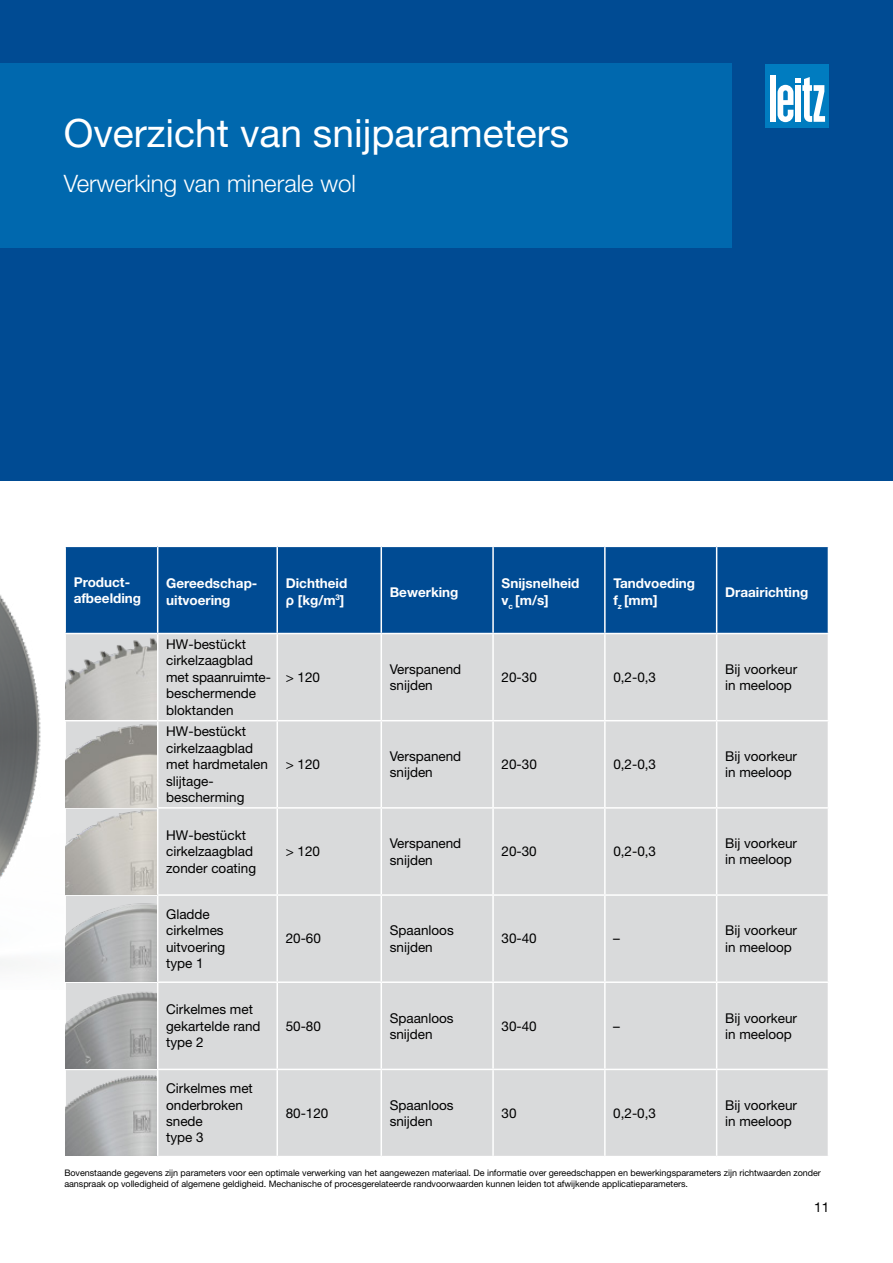
<style>
.page{position:relative;width:893px;height:1263px;background:#fff}
.page>*{position:absolute;margin:0;border:0;box-sizing:border-box;transform-origin:0 0}
.t1{font:39px "Helvetica Neue LT Pro";color:#fff}
.t2{font:300 24px "Helvetica Neue LT Pro";color:#fff}
.t3{font:13.5px/16.5px "Helvetica Neue LT Pro";color:#000}
.t4{font:700 13.5px/16.2px "Helvetica Neue LT Pro";color:#fff}
.t5{font:9px/10.8px "Helvetica Neue LT Pro";letter-spacing:-.005em;color:#000}
.s1{font-family:"Arial"}
</style>
<div class="page">
<div style="left:0;top:0;width:893px;height:480px;background:#004b93"></div>
<div style="left:0;top:64px;width:731px;height:184px;background:#0068ae"></div>
<div style="left:765px;top:64px;width:64px;height:64px;background:#007cc0"></div>
<div style="left:770px;top:75px;width:6px;height:47px;background:#fff"></div>
<svg style="left:777px;top:77px;width:48px;height:45px"></svg>
<img style="left:0;top:595px;width:41px;height:371px">
<div style="left:65px;top:546px;width:93px;height:87px;background:#004b93"></div>
<div style="left:158px;top:547px;width:670px;height:86px;background:#004b93"></div>
<div style="left:66px;top:634px;width:762px;height:522px;background:#d9dadb"></div>
<hr style="left:64px;top:546px;width:94px;height:1px;background:#fff">
<hr style="left:64px;top:547px;width:2px;height:86px;background:#fff">
<hr style="left:157px;top:547px;width:1px;height:86px;background:#fff">
<hr style="left:276px;top:547px;width:2px;height:86px;background:#fff">
<hr style="left:380px;top:547px;width:2px;height:86px;background:#fff">
<hr style="left:492px;top:547px;width:2px;height:86px;background:#fff">
<hr style="left:604px;top:547px;width:2px;height:86px;background:#fff">
<hr style="left:716px;top:547px;width:1px;height:86px;background:#fff">
<hr style="left:157px;top:634px;width:1px;height:86px;background:#fff">
<hr style="left:276px;top:634px;width:2px;height:86px;background:#fff">
<hr style="left:380px;top:634px;width:2px;height:86px;background:#fff">
<hr style="left:492px;top:634px;width:2px;height:86px;background:#fff">
<hr style="left:604px;top:634px;width:2px;height:86px;background:#fff">
<hr style="left:716px;top:634px;width:1px;height:86px;background:#fff">
<hr style="left:64px;top:720px;width:94px;height:1px;background:#fff">
<hr style="left:158px;top:720px;width:119px;height:1px;background:#fff">
<hr style="left:157px;top:721px;width:1px;height:86px;background:#fff">
<hr style="left:277px;top:720px;width:104px;height:1px;background:#fff">
<hr style="left:276px;top:721px;width:2px;height:86px;background:#fff">
<hr style="left:381px;top:720px;width:112px;height:1px;background:#fff">
<hr style="left:380px;top:721px;width:2px;height:86px;background:#fff">
<hr style="left:493px;top:720px;width:112px;height:1px;background:#fff">
<hr style="left:492px;top:721px;width:2px;height:86px;background:#fff">
<hr style="left:605px;top:720px;width:112px;height:1px;background:#fff">
<hr style="left:604px;top:721px;width:2px;height:86px;background:#fff">
<hr style="left:717px;top:720px;width:112px;height:1px;background:#fff">
<hr style="left:716px;top:721px;width:1px;height:86px;background:#fff">
<hr style="left:64px;top:807px;width:94px;height:2px;background:#fff">
<hr style="left:158px;top:807px;width:119px;height:2px;background:#fff">
<hr style="left:157px;top:809px;width:1px;height:85px;background:#fff">
<hr style="left:277px;top:807px;width:104px;height:2px;background:#fff">
<hr style="left:276px;top:809px;width:2px;height:85px;background:#fff">
<hr style="left:381px;top:807px;width:112px;height:2px;background:#fff">
<hr style="left:380px;top:809px;width:2px;height:85px;background:#fff">
<hr style="left:493px;top:807px;width:112px;height:2px;background:#fff">
<hr style="left:492px;top:809px;width:2px;height:85px;background:#fff">
<hr style="left:605px;top:807px;width:112px;height:2px;background:#fff">
<hr style="left:604px;top:809px;width:2px;height:85px;background:#fff">
<hr style="left:717px;top:807px;width:112px;height:2px;background:#fff">
<hr style="left:716px;top:809px;width:1px;height:85px;background:#fff">
<hr style="left:64px;top:894px;width:94px;height:2px;background:#fff">
<hr style="left:158px;top:894px;width:119px;height:2px;background:#fff">
<hr style="left:157px;top:896px;width:1px;height:85px;background:#fff">
<hr style="left:277px;top:894px;width:104px;height:2px;background:#fff">
<hr style="left:276px;top:896px;width:2px;height:85px;background:#fff">
<hr style="left:381px;top:894px;width:112px;height:2px;background:#fff">
<hr style="left:380px;top:896px;width:2px;height:85px;background:#fff">
<hr style="left:493px;top:894px;width:112px;height:2px;background:#fff">
<hr style="left:492px;top:896px;width:2px;height:85px;background:#fff">
<hr style="left:605px;top:894px;width:112px;height:2px;background:#fff">
<hr style="left:604px;top:896px;width:2px;height:85px;background:#fff">
<hr style="left:717px;top:894px;width:112px;height:2px;background:#fff">
<hr style="left:716px;top:896px;width:1px;height:85px;background:#fff">
<hr style="left:64px;top:981px;width:94px;height:2px;background:#fff">
<hr style="left:158px;top:981px;width:119px;height:2px;background:#fff">
<hr style="left:157px;top:983px;width:1px;height:86px;background:#fff">
<hr style="left:277px;top:981px;width:104px;height:2px;background:#fff">
<hr style="left:276px;top:983px;width:2px;height:86px;background:#fff">
<hr style="left:381px;top:981px;width:112px;height:2px;background:#fff">
<hr style="left:380px;top:983px;width:2px;height:86px;background:#fff">
<hr style="left:493px;top:981px;width:112px;height:2px;background:#fff">
<hr style="left:492px;top:983px;width:2px;height:86px;background:#fff">
<hr style="left:605px;top:981px;width:112px;height:2px;background:#fff">
<hr style="left:604px;top:983px;width:2px;height:86px;background:#fff">
<hr style="left:717px;top:981px;width:112px;height:2px;background:#fff">
<hr style="left:716px;top:983px;width:1px;height:86px;background:#fff">
<hr style="left:64px;top:1069px;width:94px;height:1px;background:#fff">
<hr style="left:158px;top:1069px;width:119px;height:1px;background:#fff">
<hr style="left:157px;top:1070px;width:1px;height:86px;background:#fff">
<hr style="left:277px;top:1069px;width:104px;height:1px;background:#fff">
<hr style="left:276px;top:1070px;width:2px;height:86px;background:#fff">
<hr style="left:381px;top:1069px;width:112px;height:1px;background:#fff">
<hr style="left:380px;top:1070px;width:2px;height:86px;background:#fff">
<hr style="left:493px;top:1069px;width:112px;height:1px;background:#fff">
<hr style="left:492px;top:1070px;width:2px;height:86px;background:#fff">
<hr style="left:605px;top:1069px;width:112px;height:1px;background:#fff">
<hr style="left:604px;top:1070px;width:2px;height:86px;background:#fff">
<hr style="left:717px;top:1069px;width:112px;height:1px;background:#fff">
<hr style="left:716px;top:1070px;width:1px;height:86px;background:#fff">
<img style="left:66px;top:1070px;width:91px;height:86px">
<img style="left:66px;top:983px;width:91px;height:85px">
<img style="left:66px;top:896px;width:91px;height:85px">
<img style="left:66px;top:634px;width:91px;height:260px">
<h1 class="t1" style="left:64px;top:109px;width:507px">Overzicht van snijparameters</h1>
<h2 class="t2" style="left:64px;top:169px;width:294px">Verwerking van minerale wol</h2>
<p class="t4" style="left:74px;top:573px;width:69px">Product&shy;afbeelding</p>
<p class="t4" style="left:166px;top:575px;width:93px">Gereedschap&shy;uitvoering</p>
<p class="t4" style="left:286px;top:575px;width:63px">Dichtheid <span class="s1">ρ</span> [kg/m<sup>3</sup>]</p>
<p class="t4" style="left:390px;top:583px;width:70px">Bewerking</p>
<p class="t4" style="left:502px;top:575px;width:79px">Snijsnelheid v<sub>c</sub> [m/s]</p>
<p class="t4" style="left:613px;top:575px;width:83px">Tandvoeding f<sub>z</sub> [mm]</p>
<p class="t4" style="left:725px;top:583px;width:85px">Draairichting</p>
<p class="t3" style="left:166px;top:635px;width:106px">HW-bestückt cirkelzaagblad met spaanruimte&shy;beschermende bloktanden</p>
<p class="t3" style="left:286px;top:668px;width:36px">&gt; 120</p>
<p class="t3" style="left:390px;top:660px;width:73px">Verspanend snijden</p>
<p class="t3" style="left:502px;top:668px;width:37px">20-30</p>
<p class="t3" style="left:613px;top:668px;width:44px">0,2-0,3</p>
<p class="t3" style="left:725px;top:661px;width:73px">Bij voorkeur in meeloop</p>
<p class="t3" style="left:166px;top:723px;width:103px">HW-bestückt cirkelzaagblad met hardmetalen slijtage&shy;bescherming</p>
<p class="t3" style="left:166px;top:826px;width:91px">HW-bestückt cirkelzaagblad zonder coating</p>
<p class="t3" style="left:166px;top:905px;width:61px">Gladde cirkelmes uitvoering type 1</p>
<p class="t3" style="left:166px;top:1001px;width:96px">Cirkelmes met gekartelde rand type 2</p>
<p class="t3" style="left:166px;top:1080px;width:88px">Cirkelmes met onderbroken snede<br>type 3</p>
<p class="t3" style="left:286px;top:756px;width:36px">&gt; 120</p>
<p class="t3" style="left:390px;top:747px;width:73px">Verspanend snijden</p>
<p class="t3" style="left:502px;top:756px;width:37px">20-30</p>
<p class="t3" style="left:613px;top:756px;width:44px">0,2-0,3</p>
<p class="t3" style="left:725px;top:748px;width:73px">Bij voorkeur in meeloop</p>
<p class="t3" style="left:286px;top:843px;width:36px">&gt; 120</p>
<p class="t3" style="left:390px;top:835px;width:73px">Verspanend snijden</p>
<p class="t3" style="left:502px;top:843px;width:37px">20-30</p>
<p class="t3" style="left:613px;top:843px;width:44px">0,2-0,3</p>
<p class="t3" style="left:725px;top:835px;width:73px">Bij voorkeur in meeloop</p>
<p class="t3" style="left:286px;top:930px;width:37px">20-60</p>
<p class="t3" style="left:390px;top:922px;width:66px">Spaanloos snijden</p>
<p class="t3" style="left:501px;top:930px;width:37px">30-40</p>
<p class="t3" style="left:613px;top:930px;width:8px">–</p>
<p class="t3" style="left:286px;top:1017px;width:37px">50-80</p>
<p class="t3" style="left:390px;top:1009px;width:66px">Spaanloos snijden</p>
<p class="t3" style="left:501px;top:1017px;width:37px">30-40</p>
<p class="t3" style="left:613px;top:1017px;width:8px">–</p>
<p class="t3" style="left:725px;top:922px;width:73px">Bij voorkeur in meeloop</p>
<p class="t3" style="left:725px;top:1009px;width:73px">Bij voorkeur in meeloop</p>
<p class="t3" style="left:286px;top:1104px;width:44px">80-120</p>
<p class="t3" style="left:390px;top:1096px;width:66px">Spaanloos snijden</p>
<p class="t3" style="left:501px;top:1104px;width:17px">30</p>
<p class="t3" style="left:613px;top:1104px;width:44px">0,2-0,3</p>
<p class="t3" style="left:725px;top:1096px;width:73px">Bij voorkeur in meeloop</p>
<p class="t5" style="left:64px;top:1167px;width:758px">Bovenstaande gegevens zijn parameters voor een optimale verwerking van het aangewezen materiaal. De informatie over gereedschappen en bewerkingsparameters zijn richtwaarden zonder aanspraak op volledigheid of algemene geldigheid. Mechanische of procesgerelateerde randvoorwaarden kunnen leiden tot afwijkende applicatieparameters.</p>
<p class="t3" style="left:814px;top:1198px;width:17px">11</p>
</div>
